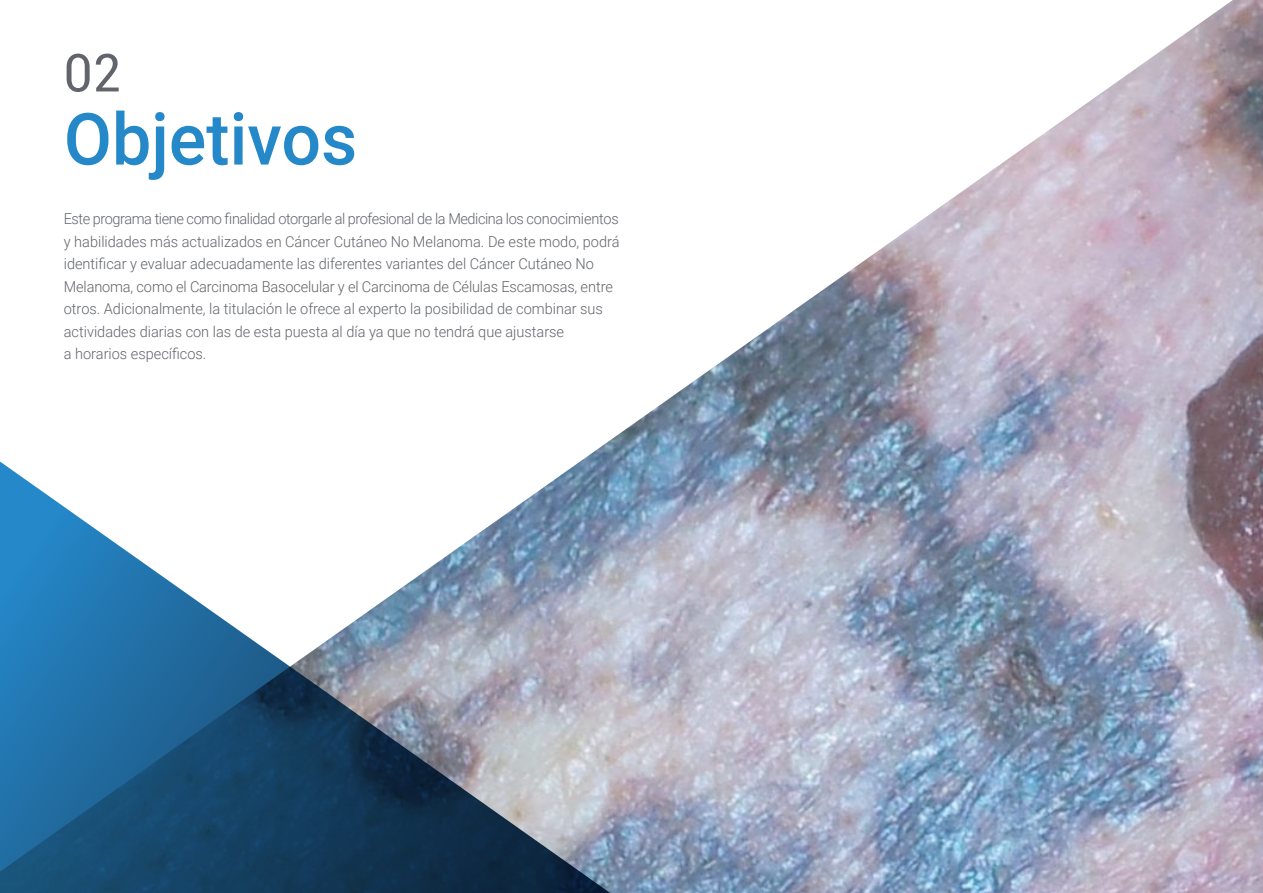
<style>
.page{position:relative;width:1263px;height:893px;background:#fff}
.page>*{position:absolute;margin:0;border:0;box-sizing:border-box;transform-origin:0 0}
.t1{font:500 72px "Roboto";color:#2488c9}
.t2{font:52.5px "Roboto";color:#61646a}
.t3{font:300 15px/22.5px "Roboto";color:#61646a}
</style>
<div class="page">
<img style="left:602px;top:0;width:661px;height:893px">
<svg style="left:0;top:446px;width:640px;height:447px"></svg>
<h2 class="t2" style="left:64px;top:36px;width:59px">02</h2>
<h1 class="t1" style="left:64px;top:89px;width:295px">Objetivos</h1>
<p class="t3" style="left:64px;top:207px;width:557px">Este programa tiene como finalidad otorgarle al profesional de la Medicina los conocimientos y habilidades más actualizados en Cáncer Cutáneo No Melanoma. De este modo, podrá identificar y evaluar adecuadamente las diferentes variantes del Cáncer Cutáneo No Melanoma, como el Carcinoma Basocelular y el Carcinoma de Células Escamosas, entre otros. Adicionalmente, la titulación le ofrece al experto la posibilidad de combinar sus actividades diarias con las de esta puesta al día ya que no tendrá que ajustarse<br>a horarios específicos.</p>
</div>
